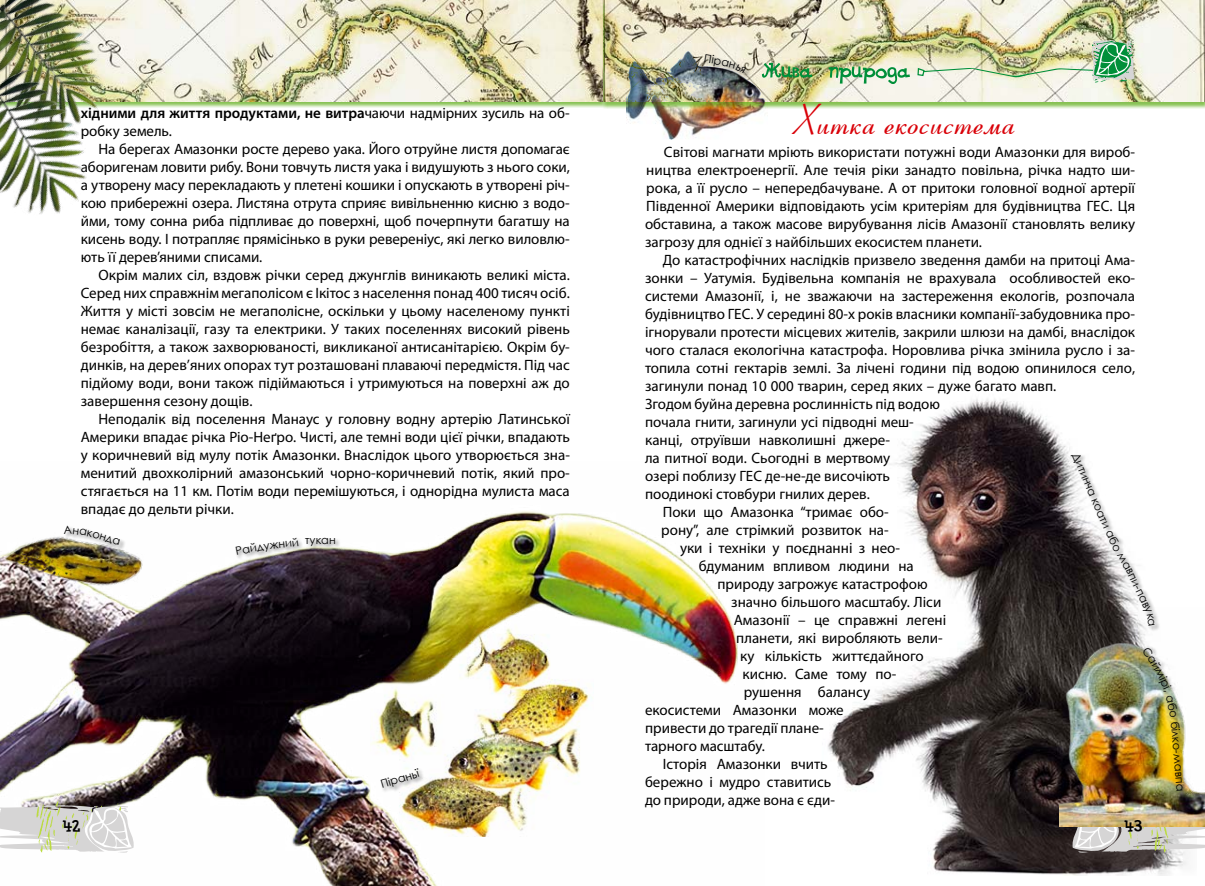
<style>
.page{position:relative;width:1205px;height:886px;background:#fff}
.page>*{position:absolute;margin:0;border:0;box-sizing:border-box;transform-origin:0 0}
.t1{font:41.25px "Coronet";color:#d90008}
.t2{font:17.5px "DS Goose";color:#000}
.t3{font:15px/18px "Myriad Pro";color:#000;text-align:justify}
.t4{font:11.25px "Century Gothic";color:#000}
.s1{font-weight:600}
</style>
<div class="page">
<div style="left:600px;top:1px;width:605px;height:107px;background:#63af1f;opacity:.77"></div>
<img style="left:604px;top:0;width:601px;height:102px">
<img style="left:0;top:511px;width:738px;height:375px">
<img style="left:827px;top:399px;width:361px;height:476px">
<img style="left:627px;top:49px;width:140px;height:90px">
<img style="left:762px;top:63px;width:148px;height:21px">
<img style="left:917px;top:40px;width:217px;height:43px">
<img style="left:0;top:517px;width:172px;height:112px">
<svg style="left:1071px;top:827px;width:134px;height:25px"></svg>
<svg style="left:0;top:801px;width:135px;height:51px"></svg>
<img style="left:1059px;top:607px;width:146px;height:220px">
<div style="left:0;top:1px;width:606px;height:107px;background:#63af1f;opacity:.77"></div>
<img style="left:137px;top:1px;width:465px;height:101px">
<img style="left:0;top:0;width:137px;height:108px">
<img style="left:0;top:54px;width:120px;height:160px">
<div style="left:63px;top:525px;width:63px;height:27px;background:#000;opacity:.5"></div>
<div style="left:380px;top:767px;width:45px;height:27px;background:#000;opacity:.5"></div>
<div style="left:235px;top:537px;width:106px;height:23px;background:#000;opacity:.5"></div>
<div style="left:1070px;top:453px;width:90px;height:179px;background:#000;opacity:.5"></div>
<div style="left:1143px;top:646px;width:46px;height:150px;background:#000;opacity:.5"></div>
<div style="left:704px;top:53px;width:47px;height:27px;background:#000;opacity:.5"></div>
<svg style="left:64px;top:525px;width:29px;height:12px"></svg>
<svg style="left:381px;top:768px;width:39px;height:20px"></svg>
<svg style="left:236px;top:537px;width:62px;height:18px"></svg>
<svg style="left:1117px;top:552px;width:13px;height:17px"></svg>
<svg style="left:1136px;top:589px;width:19px;height:37px"></svg>
<svg style="left:1142px;top:646px;width:19px;height:24px"></svg>
<svg style="left:1165px;top:695px;width:12px;height:23px"></svg>
<svg style="left:704px;top:54px;width:42px;height:20px"></svg>
<p class="t3" style="left:81px;top:103px;width:490px"><span class="s1">хідними для життя продуктами, не витра</span>чаючи надмірних зусиль на об&shy;робку земель.</p>
<p class="t3" style="left:81px;top:139px;width:490px;text-indent:18px">На берегах Амазонки росте дерево уака. Його отруйне листя допомагає аборигенам ловити рибу. Вони товчуть листя уака і видушують з нього соки, а утворену масу перекладають у плетені кошики і опускають в утворені річ&shy;кою прибережні озера. Листяна отрута сприяє вивільненню кисню з водо&shy;йми, тому сонна риба підпливає до поверхні, щоб почерпнути багатшу на кисень воду. І потрапляє прямісінько в руки ревереніус, які легко виловлю&shy;ють її дерев’яними списами.</p>
<p class="t3" style="left:81px;top:265px;width:491px;text-indent:18px">Окрім малих сіл, вздовж річки серед джунглів виникають великі міста.<br>Серед них справжнім мегаполісом є Ікітос з населення понад 400 тисяч осіб.<br>Життя у місті зовсім не мегаполісне, оскільки у цьому населеному пункті немає каналізації, газу та електрики. У таких поселеннях високий рівень безробіття, а також захворюваності, викликаної антисанітарією. Окрім бу&shy;динків, на дерев’яних опорах тут розташовані плаваючі передмістя. Під час підйому води, вони також підіймаються і утримуються на поверхні аж до завершення сезону дощів.</p>
<p class="t3" style="left:81px;top:409px;width:491px;text-indent:18px">Неподалік від поселення Манаус у головну водну артерію Латинської Америки впадає річка Ріо-Неґро. Чисті, але темні води цієї річки, впадають у коричневий від мулу потік Амазонки. Внаслідок цього утворюється зна&shy;менитий двохколірний амазонський чорно-коричневий потік, який про&shy;стягається на 11 км. Потім води перемішуються, і однорідна мулиста маса впадає до дельти річки.</p>
<p class="t4" style="left:95px;top:526px;width:30px;rotate:17deg">онда</p>
<p class="t4" style="left:305px;top:532px;width:32px">тукан</p>
<h1 class="t1" style="left:788px;top:95px;width:224px">Хитка екосистема</h1>
<p class="t3" style="left:645px;top:143px;width:492px;text-indent:19px">Світові магнати мріють використати потужні води Амазонки для вироб&shy;ництва електроенергії. Але течія ріки занадто повільна, річка надто ши&shy;рока, а її русло – непередбачуване. А от притоки головної водної артерії Південної Америки відповідають усім критеріям для будівництва ГЕС. Ця обставина, а також масове вирубування лісів Амазонії становлять велику загрозу для однієї з найбільших екосистем планети.</p>
<p class="t3" style="left:663px;top:251px;width:474px">До катастрофічних наслідків призвело зведення дамби на притоці Ама-</p>
<p class="t3" style="left:645px;top:269px;width:492px">зонки – Уатумія. Будівельна компанія не врахувала особливостей еко-</p>
<p class="t3" style="left:645px;top:287px;width:491px">системи Амазонії, і, не зважаючи на застереження екологів, розпочала</p>
<p class="t3" style="left:645px;top:305px;width:491px">будівництво ГЕС. У середині 80-х років власники компанії-забудовника про-</p>
<p class="t3" style="left:645px;top:323px;width:492px">ігнорували протести місцевих жителів, закрили шлюзи на дамбі, внаслідок</p>
<p class="t3" style="left:645px;top:341px;width:492px">чого сталася екологічна катастрофа. Норовлива річка змінила русло і за-</p>
<p class="t3" style="left:645px;top:359px;width:492px">топила сотні гектарів землі. За лічені години під водою опинилося село,</p>
<p class="t3" style="left:645px;top:377px;width:413px">загинули понад 10 000 тварин, серед яких – дуже багато мавп.</p>
<p class="t3" style="left:645px;top:395px;width:296px">Згодом буйна деревна рослинність під водою</p>
<p class="t3" style="left:645px;top:413px;width:270px">почала гнити, загинули усі підводні меш-</p>
<p class="t3" style="left:645px;top:431px;width:246px">канці, отруївши навколишні джере-</p>
<p class="t3" style="left:645px;top:449px;width:247px">ла питної води. Сьогодні в мертвому</p>
<p class="t3" style="left:645px;top:467px;width:246px">озері поблизу ГЕС де-не-де височіють</p>
<p class="t3" style="left:645px;top:485px;width:226px">поодинокі стовбури гнилих дерев.</p>
<p class="t3" style="left:663px;top:503px;width:228px">Поки що Амазонка “тримає обо-</p>
<p class="t3" style="left:661px;top:521px;width:229px">рону”, але стрімкий розвиток на-</p>
<p class="t3" style="left:680px;top:539px;width:222px">уки і техніки у поєднанні з нео-</p>
<p class="t3" style="left:699px;top:557px;width:217px">бдуманим впливом людини на</p>
<p class="t3" style="left:717px;top:575px;width:211px">природу загрожує катастрофою</p>
<p class="t3" style="left:731px;top:593px;width:211px">значно більшого масштабу. Ліси</p>
<p class="t3" style="left:734px;top:611px;width:214px">Амазонії – це справжні легені</p>
<p class="t3" style="left:736px;top:629px;width:208px">планети, які виробляють вели-</p>
<p class="t3" style="left:740px;top:647px;width:185px">ку кількість життєдайного</p>
<p class="t3" style="left:742px;top:665px;width:155px">кисню. Саме тому по-</p>
<p class="t3" style="left:744px;top:683px;width:128px">рушення балансу</p>
<p class="t3" style="left:645px;top:701px;width:200px">екосистеми Амазонки може</p>
<p class="t3" style="left:645px;top:719px;width:180px">привести до трагедії плане-</p>
<p class="t3" style="left:645px;top:737px;width:121px">тарного масштабу.</p>
<p class="t3" style="left:663px;top:755px;width:166px">Історія Амазонки вчить</p>
<p class="t3" style="left:645px;top:773px;width:188px">бережно і мудро ставитись</p>
<p class="t3" style="left:645px;top:791px;width:191px">до природи, адже вона є єди-</p>
<p class="t4" style="left:1083px;top:450px;width:71px;rotate:67deg">Дитинча коа</p>
<p class="t4" style="left:1110px;top:514px;width:38px;rotate:65deg">ти або</p>
<p class="t4" style="left:1136px;top:565px;width:24px;rotate:65deg">впи-</p>
<p class="t2" style="left:63px;top:816px;width:19px">42</p>
<p class="t2" style="left:1124px;top:816px;width:19px">43</p>
<p class="t4" style="left:1166px;top:665px;width:27px;rotate:66deg">мірі,</p>
<p class="t4" style="left:1182px;top:720px;width:72px;rotate:85deg">білко-мавпа</p>
</div>
